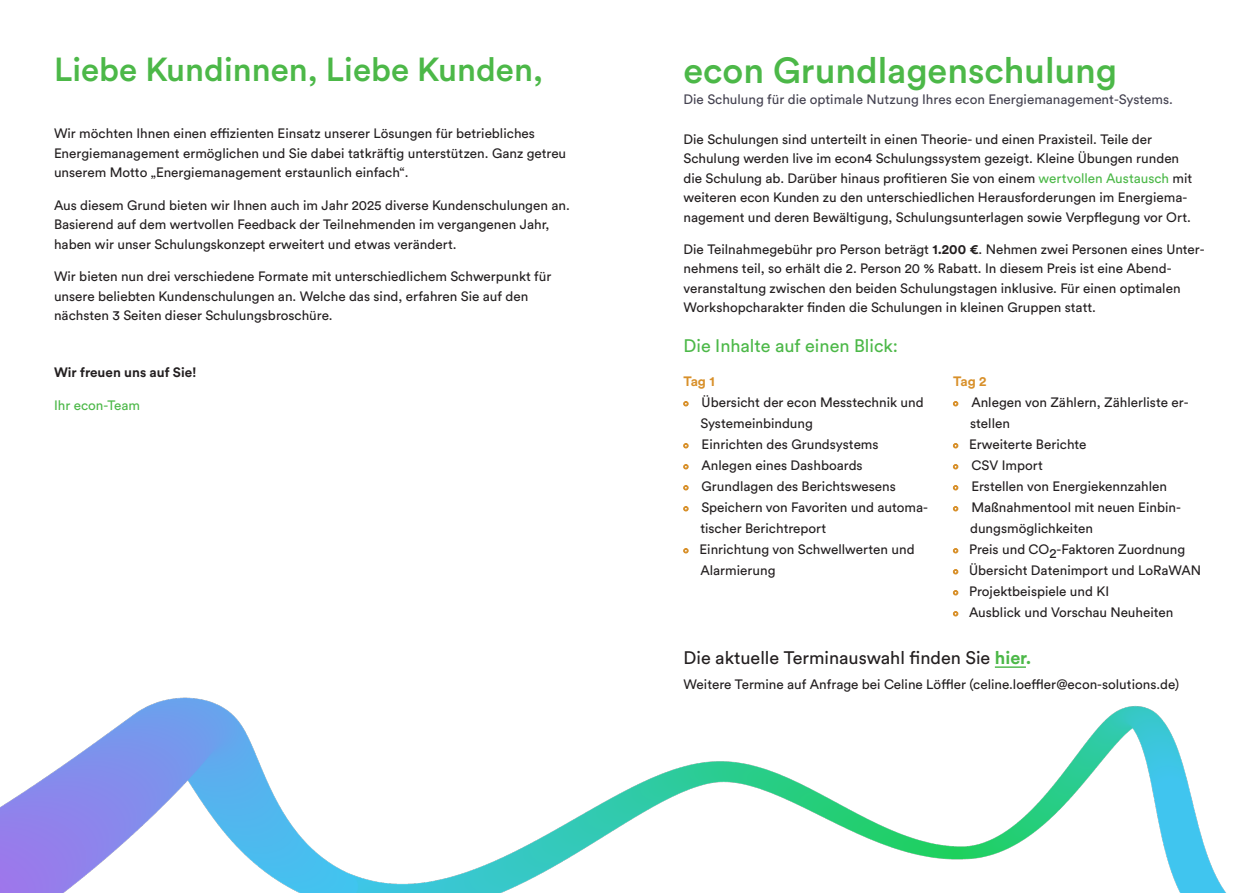
<style>
.page{position:relative;width:1259px;height:893px;background:#fff}
.page>*{position:absolute;margin:0;border:0;box-sizing:border-box;transform-origin:0 0}
.t1{font:500 36px "Circular Pro";color:#4cb848}
.t2{font:500 33px "Circular Pro";color:#4cb848}
.t3{font:18px "Circular Pro";color:#231f20}
.t4{font:18px "Circular Pro";color:#4cb848}
.t5{font:13.5px/19.5px "Circular Pro";color:#231f20}
.t6{font:13.5px "Circular Pro";color:#444250}
.t7{font:700 13.5px "Circular Pro";color:#231f20}
.t8{font:13.5px "Circular Pro";color:#4cb848}
.t9{font:700 13.5px "Circular Pro";letter-spacing:-.045em;color:#d8902a}
.s1{color:#4cb848}
.s2{font-weight:700}
.s3{font-weight:900;font-size:6px;color:#d8902a}
.s4{font-weight:700;color:#4cb848}
</style>
<div class="page">
<img style="left:0;top:697px;width:1226px;height:196px">
<hr style="left:995px;top:666px;width:31px;height:2px;background:#4cb848">
<p class="t2" style="left:54px;top:47px;width:490px">Liebe Kundinnen, Liebe Kunden,</p>
<p class="t5" style="left:54px;top:123px;width:513px">Wir möchten Ihnen einen effizienten Einsatz unserer Lösungen für betriebliches<br>Energiemanagement ermöglichen und Sie dabei tatkräftig unterstützen. Ganz getreu unserem Motto „Energiemanagement erstaunlich einfach“.</p>
<p class="t5" style="left:54px;top:195px;width:517px">Aus diesem Grund bieten wir Ihnen auch im Jahr 2025 diverse Kundenschulungen an.<br>Basierend auf dem wertvollen Feedback der Teilnehmenden im vergangenen Jahr, haben wir unser Schulungskonzept erweitert und etwas verändert.</p>
<p class="t5" style="left:54px;top:266px;width:499px">Wir bieten nun drei verschiedene Formate mit unterschiedlichem Schwerpunkt für unsere beliebten Kundenschulungen an. Welche das sind, erfahren Sie auf den nächsten 3 Seiten dieser Schulungsbroschüre.</p>
<p class="t7" style="left:54px;top:363px;width:144px">Wir freuen uns auf Sie!</p>
<p class="t8" style="left:54px;top:396px;width:88px">Ihr econ-Team</p>
<p class="t1" style="left:683px;top:46px;width:435px">econ Grundlagenschulung</p>
<p class="t6" style="left:683px;top:91px;width:491px">Die Schulung für die optimale Nutzung Ihres econ Energiemanagement-Systems.</p>
<p class="t5" style="left:683px;top:128px;width:510px">Die Schulungen sind unterteilt in einen Theorie- und einen Praxisteil. Teile der Schulung werden live im econ4 Schulungssystem gezeigt. Kleine Übungen runden die Schulung ab. Darüber hinaus profitieren Sie von einem <span class="s1">wertvollen Austausch</span> mit weiteren econ Kunden zu den unterschiedlichen Herausforderungen im Energiema&shy;nagement und deren Bewältigung, Schulungsunterlagen sowie Verpflegung vor Ort.</p>
<p class="t5" style="left:683px;top:239px;width:523px">Die Teilnahmegebühr pro Person beträgt <span class="s2">1.200 €</span>. Nehmen zwei Personen eines Unter&shy;nehmens teil, so erhält die 2. Person 20 % Rabatt. In diesem Preis ist eine Abend&shy;veranstaltung zwischen den beiden Schulungstagen inklusive. Für einen optimalen Workshopcharakter finden die Schulungen in kleinen Gruppen statt.</p>
<p class="t4" style="left:683px;top:333px;width:216px">Die Inhalte auf einen Blick:</p>
<p class="t9" style="left:683px;top:372px;width:33px">Tag 1</p>
<p class="t5" style="left:700px;top:391px;width:225px;line-height:21px;text-indent:-17px"><span class="s3">○</span> Übersicht der econ Messtechnik und<br>Systemeinbindung</p>
<p class="t5" style="left:683px;top:433px;width:197px"><span class="s3">○</span> Einrichten des Grundsystems</p>
<p class="t5" style="left:683px;top:454px;width:181px"><span class="s3">○</span> Anlegen eines Dashboards</p>
<p class="t5" style="left:683px;top:475px;width:214px"><span class="s3">○</span> Grundlagen des Berichtswesens</p>
<p class="t5" style="left:700px;top:496px;width:229px;line-height:21px;text-indent:-17px"><span class="s3">○</span> Speichern von Favoriten und automa&shy;tischer Berichtreport</p>
<p class="t5" style="left:700px;top:538px;width:216px;line-height:21px;text-indent:-17px"><span class="s3">○</span> Einrichtung von Schwellwerten und<br>Alarmierung</p>
<p class="t9" style="left:953px;top:372px;width:35px">Tag 2</p>
<p class="t5" style="left:970px;top:391px;width:220px;line-height:21px;text-indent:-17px"><span class="s3">○</span> Anlegen von Zählern, Zählerliste er&shy;stellen</p>
<p class="t5" style="left:953px;top:433px;width:135px"><span class="s3">○</span> Erweiterte Berichte</p>
<p class="t5" style="left:953px;top:454px;width:91px"><span class="s3">○</span> CSV Import</p>
<p class="t5" style="left:953px;top:475px;width:215px"><span class="s3">○</span> Erstellen von Energiekennzahlen</p>
<p class="t5" style="left:970px;top:496px;width:212px;line-height:21px;text-indent:-17px"><span class="s3">○</span> Maßnahmentool mit neuen Einbin&shy;dungsmöglichkeiten</p>
<p class="t5" style="left:953px;top:538px;width:234px"><span class="s3">○</span> Preis und CO2-Faktoren Zuordnung</p>
<p class="t5" style="left:953px;top:559px;width:249px"><span class="s3">○</span> Übersicht Datenimport und LoRaWAN</p>
<p class="t5" style="left:953px;top:580px;width:158px"><span class="s3">○</span> Projektbeispiele und KI</p>
<p class="t5" style="left:953px;top:601px;width:222px"><span class="s3">○</span> Ausblick und Vorschau Neuheiten</p>
<p class="t3" style="left:683px;top:645px;width:349px">Die aktuelle Terminauswahl finden Sie <span class="s4">hier.</span></p>
<p class="t5" style="left:683px;top:674px;width:497px">Weitere Termine auf Anfrage bei Celine Löffler (celine.loeffler@econ-solutions.de)</p>
</div>
